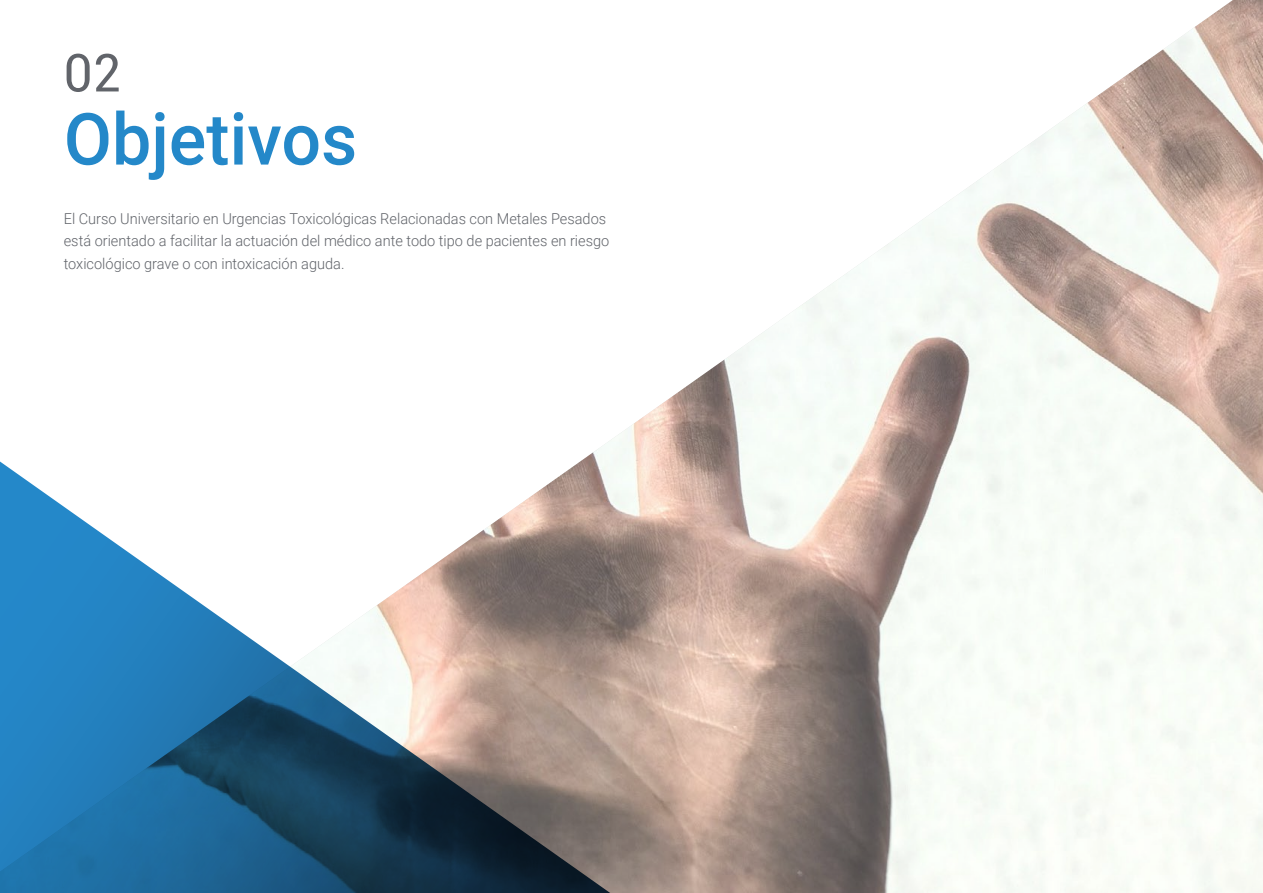
<style>
.page{position:relative;width:1263px;height:893px;background:#fff}
.page>*{position:absolute;margin:0;border:0;box-sizing:border-box;transform-origin:0 0}
.t1{font:500 72px "Roboto";color:#2488c9}
.t2{font:52.5px "Roboto";color:#61646a}
.t3{font:300 15px/22.5px "Roboto";color:#61646a}
</style>
<div class="page">
<img style="left:603px;top:0;width:660px;height:893px">
<svg style="left:0;top:446px;width:640px;height:447px"></svg>
<h2 class="t2" style="left:64px;top:36px;width:59px">02</h2>
<h1 class="t1" style="left:64px;top:89px;width:295px">Objetivos</h1>
<p class="t3" style="left:64px;top:207px;width:547px">El Curso Universitario en Urgencias Toxicológicas Relacionadas con Metales Pesados está orientado a facilitar la actuación del médico ante todo tipo de pacientes en riesgo toxicológico grave o con intoxicación aguda.</p>
</div>
